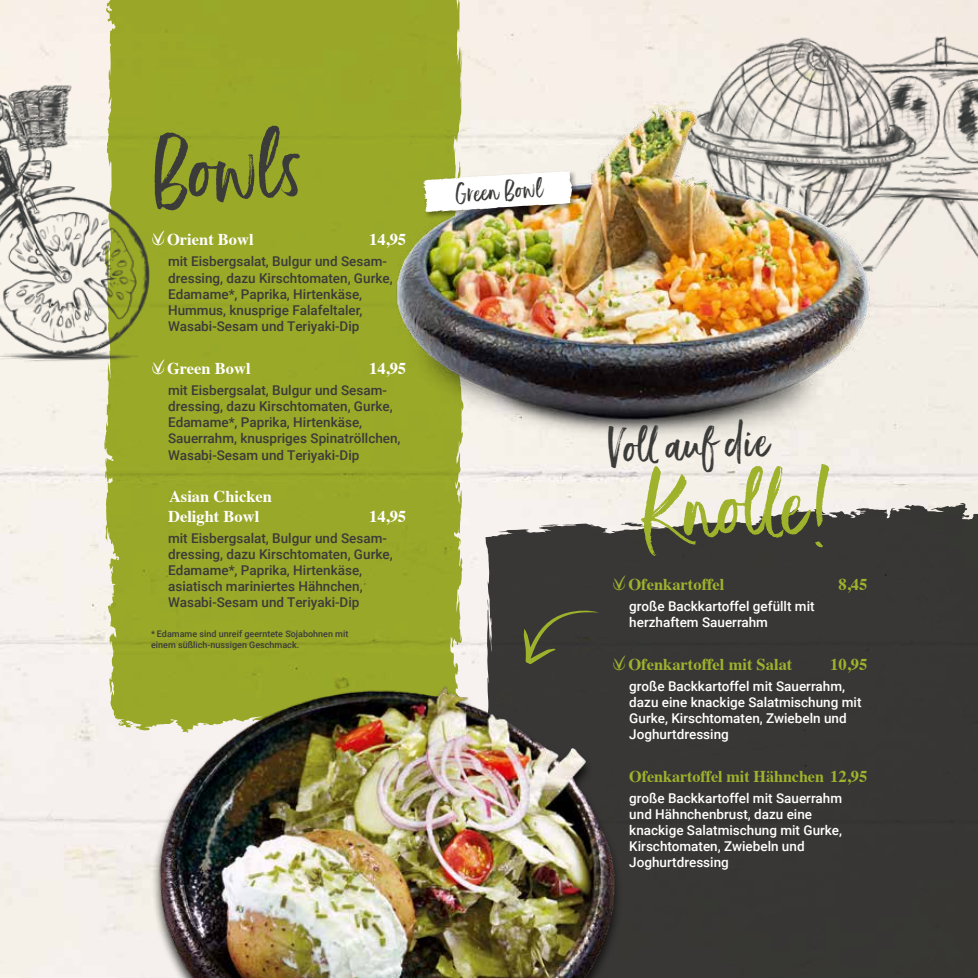
<style>
.page{position:relative;width:978px;height:978px;background:#fff}
.page>*{position:absolute;margin:0;border:0;box-sizing:border-box;transform-origin:0 0}
.t1{font:84px "Ernestand Emily Upright";color:#9fb22c}
.t2{font:84px "Ernestand Emily Upright";color:#3b3b3a}
.t3{font:45px "Ernestand Emily Upright";color:#3b3b3a}
.t4{font:23.85px "Ernestand Emily Upright";color:#3b3b3a}
.t5{font:700 16.5px "Times";color:#9fb22c}
.t6{font:700 16.5px/19.8px "Times";color:#fff}
.t7{font:500 13.5px/16.2px "Roboto";color:#3b3b3a}
.t8{font:500 13.5px/16.2px "Roboto";color:#fff}
.t9{font:500 9px/10.8px "Roboto";color:#3b3b3a}
.s1{font-family:"Celona Pikto Extrablatt";font-weight:400;font-size:21px}
</style>
<div class="page">
<img style="left:634px;top:0;width:344px;height:349px">
<div style="left:104px;top:0;width:359px;height:733px;background:#9aa828"></div>
<div style="left:486px;top:503px;width:492px;height:475px;background:#383735"></div>
<img style="left:151px;top:683px;width:472px;height:295px">
<img style="left:0;top:80px;width:162px;height:304px">
<img style="left:391px;top:43px;width:501px;height:431px">
<div style="left:422px;top:170px;width:157px;height:49px;background:#000;opacity:.4"></div>
<svg style="left:423px;top:171px;width:149px;height:41px"></svg>
<svg style="left:524px;top:610px;width:75px;height:54px;background:#444534"></svg>
<h1 class="t2" style="left:149px;top:120px;width:153px;rotate:-3deg">Bowls</h1>
<p class="t6" style="left:151px;top:228px;width:104px"><span class="s1">V</span> Orient Bowl</p>
<p class="t6" style="left:369px;top:228px;width:39px">14,95</p>
<p class="t7" style="left:168px;top:253px;width:226px">mit Eisbergsalat, Bulgur und Sesam&shy;dressing, dazu Kirschtomaten, Gurke, Edamame*, Paprika, Hirtenkäse, Hummus, knusprige Falafeltaler, Wasabi-Sesam und Teriyaki-Dip</p>
<p class="t6" style="left:151px;top:357px;width:101px"><span class="s1">V</span> Green Bowl</p>
<p class="t6" style="left:369px;top:357px;width:39px">14,95</p>
<p class="t7" style="left:168px;top:381px;width:234px">mit Eisbergsalat, Bulgur und Sesam&shy;dressing, dazu Kirschtomaten, Gurke, Edamame*, Paprika, Hirtenkäse, Sauerrahm, knuspriges Spinatröllchen, Wasabi-Sesam und Teriyaki-Dip</p>
<p class="t6" style="left:168px;top:485px;width:106px">Asian Chicken<br>Delight Bowl</p>
<p class="t6" style="left:369px;top:504px;width:39px">14,95</p>
<p class="t7" style="left:168px;top:529px;width:226px">mit Eisbergsalat, Bulgur und Sesam&shy;dressing, dazu Kirschtomaten, Gurke, Edamame*, Paprika, Hirtenkäse, asiatisch mariniertes Hähnchen, Wasabi-Sesam und Teriyaki-Dip</p>
<p class="t9" style="left:151px;top:628px;width:199px">* Edamame sind unreif geerntete Sojabohnen mit einem süßlich-nussigen Geschmack.</p>
<h3 class="t4" style="left:454px;top:179px;width:89px;rotate:-4deg">Green Bowl</h3>
<h2 class="t3" style="left:608px;top:420px;width:162px;rotate:-3deg">Voll auf die</h2>
<h1 class="t1" style="left:641px;top:459px;width:193px;rotate:-3deg">Knoll e!</h1>
<p class="t5" style="left:612px;top:569px;width:114px"><span class="s1">V</span> Ofenkartoffel</p>
<p class="t5" style="left:839px;top:569px;width:30px">8,45</p>
<p class="t8" style="left:629px;top:598px;width:187px">große Backkartoffel gefüllt mit herzhaftem Sauerrahm</p>
<p class="t5" style="left:612px;top:648px;width:182px"><span class="s1">V</span> Ofenkartoffel mit Salat</p>
<p class="t5" style="left:830px;top:648px;width:39px">10,95</p>
<p class="t8" style="left:629px;top:677px;width:234px">große Backkartoffel mit Sauerrahm, dazu eine knackige Salatmischung mit<br>Gurke, Kirschtomaten, Zwiebeln und<br>Joghurtdressing</p>
<p class="t5" style="left:629px;top:760px;width:240px">Ofenkartoffel mit Hähnchen 12,95</p>
<p class="t8" style="left:629px;top:789px;width:214px">große Backkartoffel mit Sauerrahm und Hähnchenbrust, dazu eine knackige Salatmischung mit Gurke,<br>Kirschtomaten, Zwiebeln und<br>Joghurtdressing</p>
</div>
